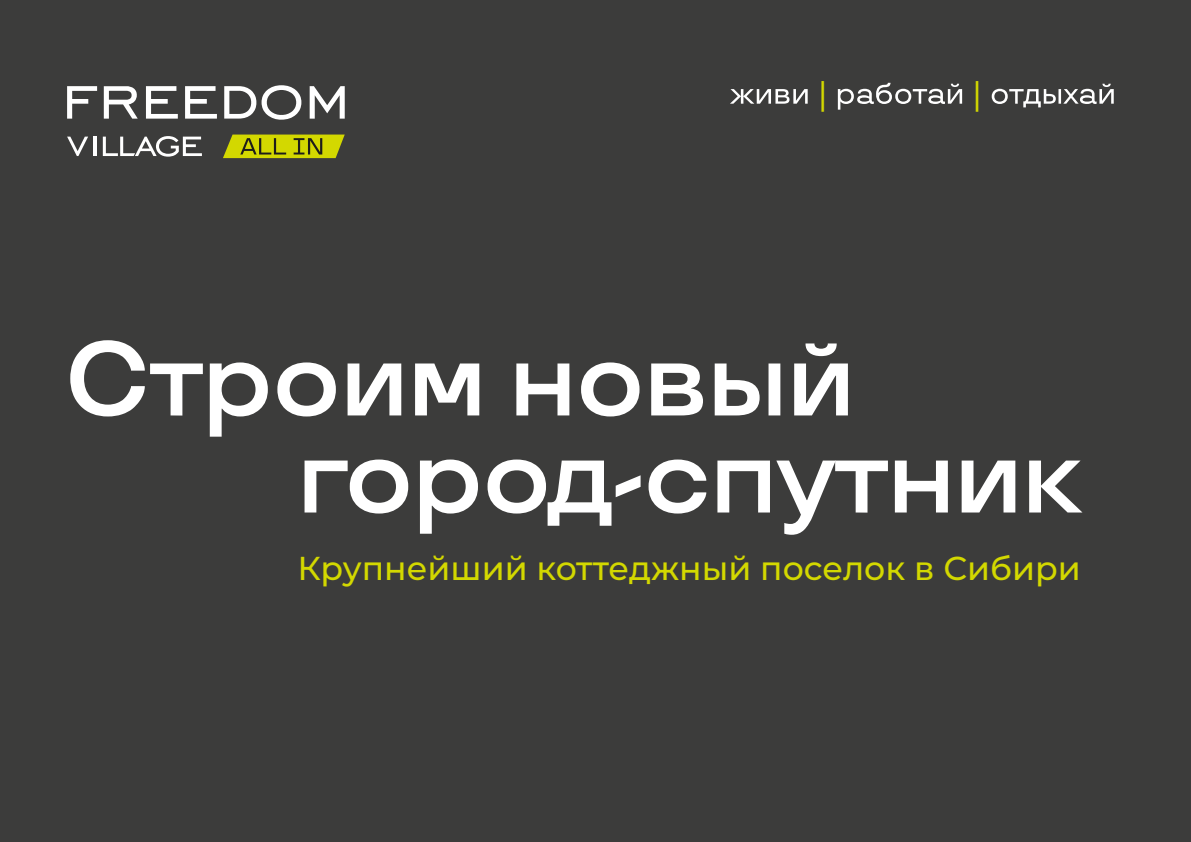
<style>
.page{position:relative;width:1191px;height:842px;background:#3c3c3b}
.page>*{position:absolute;margin:0;border:0;box-sizing:border-box;transform-origin:0 0}
.t1{font:600 105.9px/97px "TT Travels";letter-spacing:-.02em;color:#fff}
.t2{font:500 33.1px "Montserrat";color:#d3d800}
.t3{font:500 29.8px "TT Travels";color:#d3d800}
</style>
<div class="page">
<svg style="left:67px;top:86px;width:30px;height:33px"></svg>
<svg style="left:104px;top:86px;width:34px;height:33px"></svg>
<svg style="left:146px;top:86px;width:32px;height:33px"></svg>
<svg style="left:185px;top:86px;width:32px;height:33px"></svg>
<svg style="left:224px;top:85px;width:77px;height:35px"></svg>
<svg style="left:310px;top:86px;width:35px;height:33px"></svg>
<svg style="left:103px;top:136px;width:99px;height:21px"></svg>
<hr style="left:93px;top:137px;width:3px;height:19px;background:#fff">
<svg style="left:67px;top:137px;width:21px;height:19px"></svg>
<svg style="left:223px;top:135px;width:122px;height:23px"></svg>
<svg style="left:730px;top:89px;width:77px;height:15px"></svg>
<svg style="left:838px;top:83px;width:124px;height:27px"></svg>
<svg style="left:991px;top:84px;width:122px;height:23px"></svg>
<p class="t3" style="left:817px;top:75px;width:13px">|</p>
<p class="t3" style="left:971px;top:75px;width:13px">|</p>
<h1 class="t1" style="left:296px;top:332px;width:787px;text-indent:-233px">Строим новый город-спутник</h1>
<p class="t2" style="left:297px;top:545px;width:785px">Крупнейший коттеджный поселок в Сибири</p>
</div>
